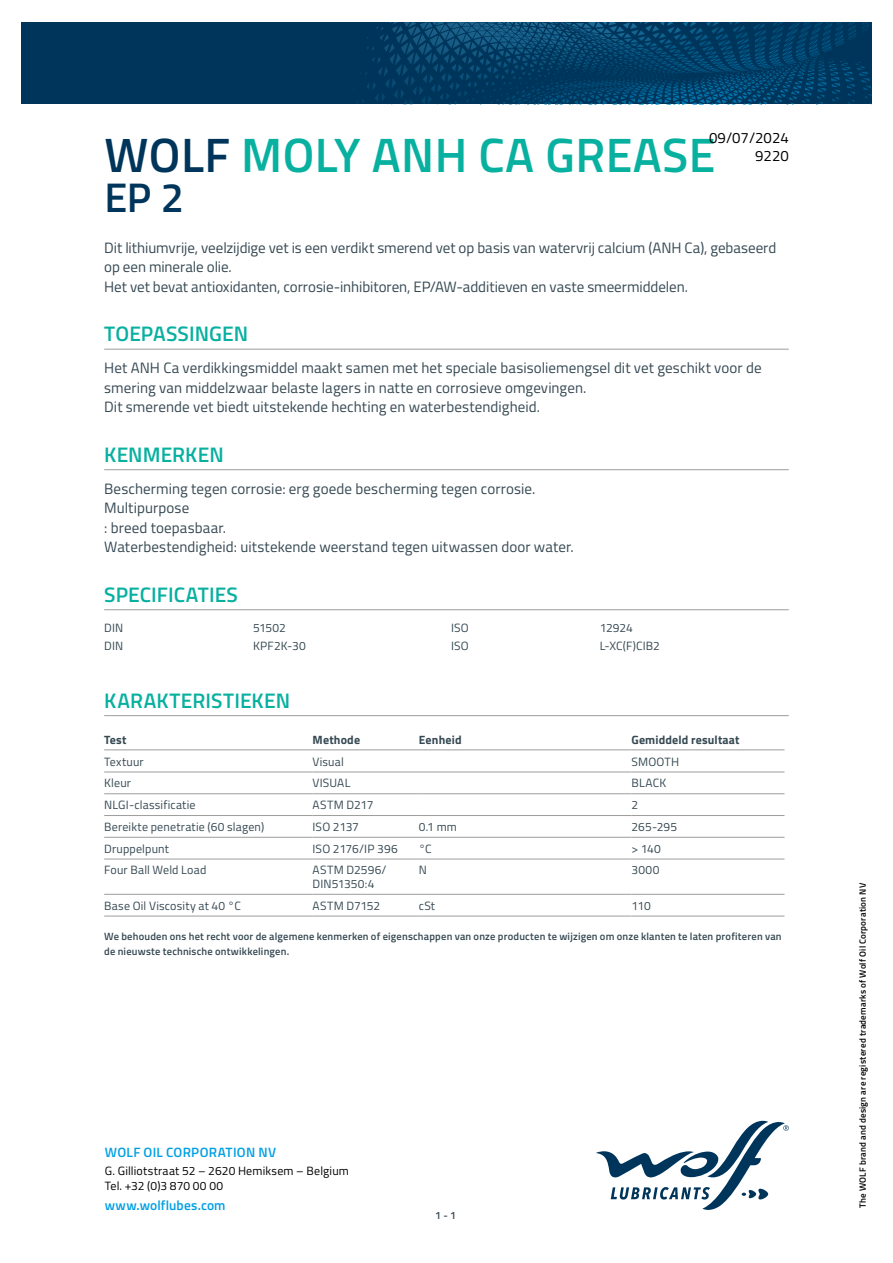
<style>
.page{position:relative;width:893px;height:1263px;background:#fff}
.page>*{position:absolute;margin:0;border:0;box-sizing:border-box;transform-origin:0 0}
.t1{font:600 48.3px "Titillium";letter-spacing:.01em;color:#08b0a0}
.t2{font:600 41.4px "Titillium";color:#00355b}
.t3{font:600 21px "Titillium";letter-spacing:.005em;color:#08b0a0}
.t4{font:15px/19.5px "Titillium";letter-spacing:.005em;color:#364953}
.t5{font:15px/18px "Titillium";color:#000;text-align:right}
.t6{font:600 13.5px "Titillium";letter-spacing:.015em;color:#009fe3}
.t7{font:12px/13.5px "Titillium";letter-spacing:.015em;color:#364953}
.t8{font:12px/14.4px "Titillium";letter-spacing:.015em;color:#000}
.t9{font:700 12px "Titillium";letter-spacing:.015em;color:#364953}
.t10{font:600 10.5px/15px "Titillium";letter-spacing:.02em;color:#364953}
.t11{font:600 9px "Titillium";letter-spacing:.025em;color:#000}
.s1{color:#00355b}
</style>
<div class="page">
<svg style="left:596px;top:1121px;width:193px;height:89px"></svg>
<svg style="left:21px;top:22px;width:851px;height:82px;background:#013b62"></svg>
<hr style="left:104px;top:349px;width:685px;height:1px;background:#9d9d9c">
<hr style="left:104px;top:469px;width:685px;height:1px;background:#9d9d9c">
<hr style="left:104px;top:609px;width:685px;height:1px;background:#9d9d9c">
<hr style="left:104px;top:715px;width:685px;height:1px;background:#9d9d9c">
<hr style="left:104px;top:749px;width:209px;height:1px;background:#9d9d9c">
<hr style="left:313px;top:749px;width:106px;height:1px;background:#9d9d9c">
<hr style="left:419px;top:749px;width:212px;height:1px;background:#9d9d9c">
<hr style="left:631px;top:749px;width:153px;height:1px;background:#9d9d9c">
<hr style="left:104px;top:772px;width:209px;height:1px;background:#9d9d9c">
<hr style="left:313px;top:772px;width:106px;height:1px;background:#9d9d9c">
<hr style="left:419px;top:772px;width:212px;height:1px;background:#9d9d9c">
<hr style="left:631px;top:772px;width:153px;height:1px;background:#9d9d9c">
<hr style="left:104px;top:793px;width:209px;height:1px;background:#9d9d9c">
<hr style="left:313px;top:793px;width:106px;height:1px;background:#9d9d9c">
<hr style="left:419px;top:793px;width:212px;height:1px;background:#9d9d9c">
<hr style="left:631px;top:793px;width:153px;height:1px;background:#9d9d9c">
<hr style="left:104px;top:815px;width:209px;height:1px;background:#9d9d9c">
<hr style="left:313px;top:815px;width:106px;height:1px;background:#9d9d9c">
<hr style="left:419px;top:815px;width:212px;height:1px;background:#9d9d9c">
<hr style="left:631px;top:815px;width:153px;height:1px;background:#9d9d9c">
<hr style="left:104px;top:837px;width:209px;height:1px;background:#9d9d9c">
<hr style="left:313px;top:837px;width:106px;height:1px;background:#9d9d9c">
<hr style="left:419px;top:837px;width:212px;height:1px;background:#9d9d9c">
<hr style="left:631px;top:837px;width:153px;height:1px;background:#9d9d9c">
<hr style="left:104px;top:859px;width:209px;height:1px;background:#9d9d9c">
<hr style="left:313px;top:859px;width:106px;height:1px;background:#9d9d9c">
<hr style="left:419px;top:859px;width:212px;height:1px;background:#9d9d9c">
<hr style="left:631px;top:859px;width:153px;height:1px;background:#9d9d9c">
<hr style="left:104px;top:894px;width:209px;height:1px;background:#9d9d9c">
<hr style="left:313px;top:894px;width:106px;height:1px;background:#9d9d9c">
<hr style="left:419px;top:894px;width:212px;height:1px;background:#9d9d9c">
<hr style="left:631px;top:894px;width:153px;height:1px;background:#9d9d9c">
<hr style="left:104px;top:916px;width:209px;height:1px;background:#9d9d9c">
<hr style="left:313px;top:916px;width:106px;height:1px;background:#9d9d9c">
<hr style="left:419px;top:916px;width:212px;height:1px;background:#9d9d9c">
<hr style="left:631px;top:916px;width:153px;height:1px;background:#9d9d9c">
<p class="t5" style="left:709px;top:128px;width:81px">09/07/2024<br>9220</p>
<h1 class="t1" style="left:104px;top:118px;width:612px"><span class="s1">WOLF</span> MOLY ANH CA GREASE</h1>
<h2 class="t2" style="left:104px;top:166px;width:81px">EP 2</h2>
<p class="t4" style="left:104px;top:237px;width:674px">Dit lithiumvrije, veelzijdige vet is een verdikt smerend vet op basis van watervrij calcium (ANH Ca), gebaseerd op een minerale olie.<br>Het vet bevat antioxidanten, corrosie-inhibitoren, EP/AW-additieven en vaste smeermiddelen.</p>
<h3 class="t3" style="left:104px;top:318px;width:145px">TOEPASSINGEN</h3>
<p class="t4" style="left:104px;top:358px;width:659px">Het ANH Ca verdikkingsmiddel maakt samen met het speciale basisoliemengsel dit vet geschikt voor de smering van middelzwaar belaste lagers in natte en corrosieve omgevingen.<br>Dit smerende vet biedt uitstekende hechting en waterbestendigheid.</p>
<h3 class="t3" style="left:104px;top:438px;width:121px">KENMERKEN</h3>
<p class="t4" style="left:104px;top:478px;width:471px">Bescherming tegen corrosie: erg goede bescherming tegen corrosie.<br>Multipurpose<br>: breed toepasbaar.<br>Waterbestendigheid: uitstekende weerstand tegen uitwassen door water.</p>
<h3 class="t3" style="left:104px;top:578px;width:135px">SPECIFICATIES</h3>
<p class="t7" style="left:104px;top:621px;width:21px">DIN</p>
<p class="t7" style="left:253px;top:621px;width:34px">51502</p>
<p class="t7" style="left:104px;top:638px;width:21px">DIN</p>
<p class="t7" style="left:253px;top:638px;width:54px">KPF2K-30</p>
<p class="t7" style="left:451px;top:621px;width:19px">ISO</p>
<p class="t7" style="left:600px;top:621px;width:35px">12924</p>
<p class="t7" style="left:451px;top:638px;width:19px">ISO</p>
<p class="t7" style="left:600px;top:638px;width:62px">L-XC(F)CIB2</p>
<h3 class="t3" style="left:104px;top:684px;width:187px">KARAKTERISTIEKEN</h3>
<p class="t9" style="left:104px;top:730px;width:24px">Test</p>
<p class="t9" style="left:313px;top:730px;width:49px">Methode</p>
<p class="t9" style="left:419px;top:730px;width:44px">Eenheid</p>
<p class="t9" style="left:631px;top:730px;width:110px">Gemiddeld resultaat</p>
<p class="t7" style="left:104px;top:754px;width:41px">Textuur</p>
<p class="t7" style="left:313px;top:754px;width:33px">Visual</p>
<p class="t7" style="left:631px;top:754px;width:49px">SMOOTH</p>
<p class="t7" style="left:104px;top:776px;width:28px">Kleur</p>
<p class="t7" style="left:313px;top:776px;width:39px">VISUAL</p>
<p class="t7" style="left:631px;top:776px;width:36px">BLACK</p>
<p class="t7" style="left:104px;top:798px;width:93px">NLGI-classificatie</p>
<p class="t7" style="left:313px;top:798px;width:62px">ASTM D217</p>
<p class="t7" style="left:631px;top:798px;width:8px">2</p>
<p class="t7" style="left:104px;top:819px;width:162px">Bereikte penetratie (60 slagen)</p>
<p class="t7" style="left:313px;top:819px;width:48px">ISO 2137</p>
<p class="t7" style="left:419px;top:819px;width:40px">0.1 mm</p>
<p class="t7" style="left:631px;top:819px;width:47px">265-295</p>
<p class="t7" style="left:104px;top:841px;width:66px">Druppelpunt</p>
<p class="t7" style="left:313px;top:841px;width:87px">ISO 2176/IP 396</p>
<p class="t7" style="left:419px;top:841px;width:14px">°C</p>
<p class="t7" style="left:631px;top:841px;width:31px">&gt; 140</p>
<p class="t7" style="left:104px;top:863px;width:104px">Four Ball Weld Load</p>
<p class="t7" style="left:313px;top:863px;width:75px">ASTM D2596/<br>DIN51350:4</p>
<p class="t7" style="left:419px;top:863px;width:10px">N</p>
<p class="t7" style="left:631px;top:863px;width:29px">3000</p>
<p class="t7" style="left:104px;top:898px;width:138px">Base Oil Viscosity at 40 °C</p>
<p class="t7" style="left:313px;top:898px;width:69px">ASTM D7152</p>
<p class="t7" style="left:419px;top:898px;width:18px">cSt</p>
<p class="t7" style="left:631px;top:898px;width:21px">110</p>
<p class="t10" style="left:104px;top:928px;width:679px">We behouden ons het recht voor de algemene kenmerken of eigenschappen van onze producten te wijzigen om onze klanten te laten profiteren van de nieuwste technische ontwikkelingen.</p>
<p class="t6" style="left:105px;top:1142px;width:173px">WOLF OIL CORPORATION NV</p>
<p class="t8" style="left:105px;top:1163px;width:246px">G. Gilliotstraat 52 – 2620 Hemiksem – Belgium<br>Tel. +32 (0)3 870 00 00</p>
<p class="t6" style="left:105px;top:1195px;width:122px">www.wolflubes.com</p>
<p class="t10" style="left:435px;top:1207px;width:22px">1 - 1</p>
<p class="t11" style="left:856px;top:1208px;width:326px;rotate:-90deg">The WOLF brand and design are registered trademarks of Wolf Oil Corporation NV</p>
</div>
